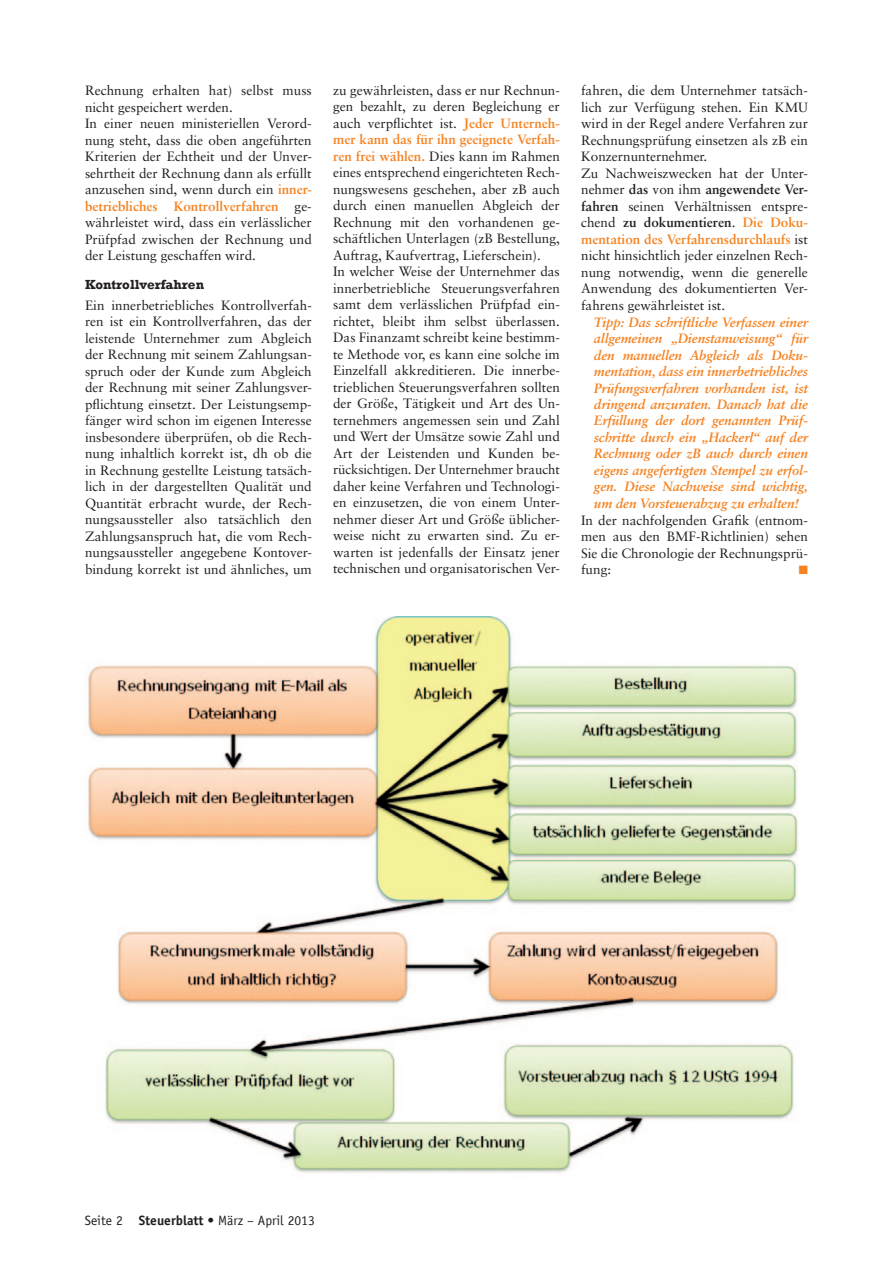
<style>
.page{position:relative;width:893px;height:1263px;background:#fff}
.page>*{position:absolute;margin:0;border:0;box-sizing:border-box;transform-origin:0 0}
.t1{font:13.5px/16.5px "Sabon";color:#231f20}
.t2{font:italic 700 13.5px/16.5px "Sabon";letter-spacing:-.01em;color:#f58220;text-align:justify}
.t3{font:13.5px "Officina Sans LT";color:#231f20}
.t4{font:700 13.5px "Rockwell";color:#231f20}
.t5{font:12px "Zapf Dingbats";color:#f58220}
.s1{font-weight:700;color:#f58220}
.s2{font-weight:700}
.s3{font-family:"Officina Sans"}
.s4{font-family:"Officina Sans";font-weight:700}
</style>
<div class="page">
<img style="left:88px;top:617px;width:710px;height:556px">
<p class="t1" style="left:85px;top:82px;width:228px">Rechnung erhalten hat) selbst muss nicht gespeichert werden.<br>In einer neuen ministeriellen Verord&shy;nung steht, dass die oben angeführten Kriterien der Echtheit und der Unver&shy;sehrtheit der Rechnung dann als erfüllt anzusehen sind, wenn durch ein <span class="s1">inner&shy;betriebliches Kontrollverfahren</span> ge&shy;währleistet wird, dass ein verlässlicher Prüfpfad zwischen der Rechnung und der Leistung geschaffen wird.</p>
<p class="t4" style="left:85px;top:276px;width:121px">Kontrollverfahren</p>
<p class="t1" style="left:85px;top:297px;width:228px;text-align:justify">Ein innerbetriebliches Kontrollverfah&shy;ren ist ein Kontrollverfahren, das der leistende Unternehmer zum Abgleich der Rechnung mit seinem Zahlungsan&shy;spruch oder der Kunde zum Abgleich der Rechnung mit seiner Zahlungsver&shy;pflichtung einsetzt. Der Leistungsemp&shy;fänger wird schon im eigenen Interesse insbesondere überprüfen, ob die Rech&shy;nung inhaltlich korrekt ist, dh ob die in Rechnung gestellte Leistung tatsäch&shy;lich in der dargestellten Qualität und Quantität erbracht wurde, der Rech&shy;nungsaussteller also tatsächlich den Zahlungsanspruch hat, die vom Rech&shy;nungsaussteller angegebene Kontover&shy;bindung korrekt ist und ähnliches, um</p>
<p class="t1" style="left:333px;top:82px;width:228px">zu gewährleisten, dass er nur Rechnun&shy;gen bezahlt, zu deren Begleichung er auch verpflichtet ist. <span class="s1">Jeder Unterneh&shy;mer kann das für ihn geeignete Verfah&shy;ren frei wählen.</span> Dies kann im Rahmen eines entsprechend eingerichteten Rech&shy;nungswesens geschehen, aber zB auch durch einen manuellen Abgleich der Rechnung mit den vorhandenen ge&shy;schäftlichen Unterlagen (zB Bestellung, Auftrag, Kaufvertrag, Lieferschein).<br>In welcher Weise der Unternehmer das innerbetriebliche Steuerungsverfahren samt dem verlässlichen Prüfpfad ein&shy;richtet, bleibt ihm selbst überlassen.<br>Das Finanzamt schreibt keine bestimm&shy;te Methode vor, es kann eine solche im Einzelfall akkreditieren. Die innerbe&shy;trieblichen Steuerungsverfahren sollten der Größe, Tätigkeit und Art des Un&shy;ternehmers angemessen sein und Zahl und Wert der Umsätze sowie Zahl und Art der Leistenden und Kunden be&shy;rücksichtigen. Der Unternehmer braucht daher keine Verfahren und Technologi&shy;en einzusetzen, die von einem Unter&shy;nehmer dieser Art und Größe üblicher&shy;weise nicht zu erwarten sind. Zu er&shy;warten ist jedenfalls der Einsatz jener technischen und organisatorischen Ver-</p>
<p class="t1" style="left:581px;top:82px;width:228px">fahren, die dem Unternehmer tatsäch&shy;lich zur Verfügung stehen. Ein KMU wird in der Regel andere Verfahren zur Rechnungsprüfung einsetzen als zB ein Konzernunternehmer.<br>Zu Nachweiszwecken hat der Unter&shy;nehmer <span class="s2">das</span> von ihm <span class="s2">angewendete Ver&shy;fahren</span> seinen Verhältnissen entspre&shy;chend <span class="s2">zu dokumentieren</span>. <span class="s1">Die Doku&shy;mentation des Verfahrensdurchlaufs</span> ist nicht hinsichtlich jeder einzelnen Rech&shy;nung notwendig, wenn die generelle Anwendung des dokumentierten Ver&shy;fahrens gewährleistet ist.</p>
<p class="t2" style="left:594px;top:313px;width:216px">Tipp: Das schriftliche Verfassen einer allgemeinen „Dienstanweisung“ für den manuellen Abgleich als Doku&shy;mentation, dass ein innerbetriebliches Prüfungsverfahren vorhanden ist, ist dringend anzuraten. Danach hat die Erfüllung der dort genannten Prüf&shy;schritte durch ein „Hackerl“ auf der Rechnung oder zB auch durch einen eigens angefertigten Stempel zu erfol&shy;gen. Diese Nachweise sind wichtig, um den Vorsteuerabzug zu erhalten!</p>
<p class="t1" style="left:581px;top:511px;width:228px;text-align:justify">In der nachfolgenden Grafik (entnom&shy;men aus den BMF-Richtlinien) sehen Sie die Chronologie der Rechnungsprü&shy;fung:</p>
<p class="t5" style="left:799px;top:564px;width:11px">■</p>
<p class="t3" style="left:85px;top:1212px;width:231px"><span class="s3">Seite 2</span> <span class="s4">Steuerblatt</span> <span class="s3">•</span> März – April 2013</p>
</div>
